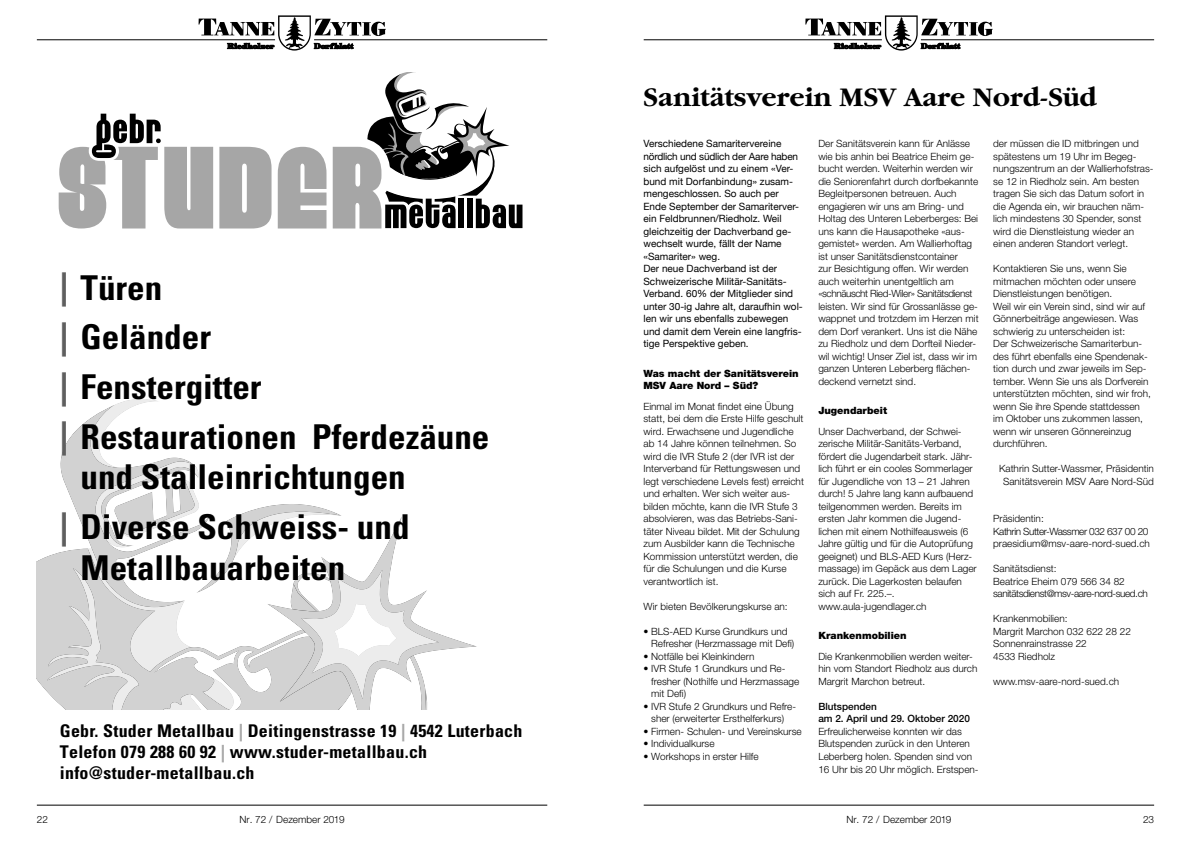
<style>
.page{position:relative;width:1191px;height:842px;background:#fff}
.page>*{position:absolute;margin:0;border:0;box-sizing:border-box;transform-origin:0 0}
.t1{font:700 condensed 34.2px/49.8px "Univers";color:#000}
.t2{font:700 28px "Garamond";color:#000}
.t3{font:700 condensed 17.5px/21px "Univers";letter-spacing:.015em;color:#000}
.t4{font:300 10px/12.5px "Helvetica Neue";color:#000}
.t5{font:10px/12.5px "Helvetica Neue";color:#000}
.t6{font:900 10px/12.5px "Helvetica Neue";color:#000}
.t7{font:500 10px/12.5px "Helvetica Neue";color:#000}
.s1{color:#5f5f5f}
.s2{color:#a6a6a6}
</style>
<div class="page">
<svg style="left:198px;top:15px;width:188px;height:36px"></svg>
<hr style="left:37px;top:40px;width:238px;height:1px;background:#000">
<hr style="left:314px;top:40px;width:233px;height:1px;background:#000">
<hr style="left:643px;top:40px;width:239px;height:1px;background:#000">
<hr style="left:921px;top:40px;width:233px;height:1px;background:#000">
<hr style="left:37px;top:805px;width:510px;height:1px;background:#000">
<hr style="left:643px;top:805px;width:511px;height:1px;background:#000">
<svg style="left:805px;top:15px;width:187px;height:36px"></svg>
<svg style="left:37px;top:558px;width:230px;height:152px;fill:#d2d2d2"></svg>
<svg style="left:267px;top:634px;width:210px;height:76px"></svg>
<svg style="left:43px;top:405px;width:396px;height:299px"></svg>
<svg style="left:58px;top:72px;width:465px;height:157px"></svg>
<h1 class="t1" style="left:60px;top:262px;width:431px"><span class="s1">|</span> Türen<br><span class="s1">|</span> Geländer<br><span class="s1">|</span> Fenstergitter<br><span class="s1">|</span> Restaurationen Pferdezäune</h1>
<h1 class="t1" style="left:60px;top:452px;width:351px;text-align:center">und Stalleinrichtungen<br><span class="s1">|</span> Diverse Schweiss- und</h1>
<h1 class="t1" style="left:81px;top:542px;width:266px">Metallbauarbeiten</h1>
<h3 class="t3" style="left:60px;top:720px;width:464px">Gebr. Studer Metallbau <span class="s2">|</span> Deitingenstrasse 19 <span class="s2">|</span> 4542 Luterbach<br>Telefon 079 288 60 92 <span class="s2">|</span> www.studer-metallbau.ch info@studer-metallbau.ch</h3>
<h2 class="t2" style="left:643px;top:82px;width:454px">Sanitätsverein MSV Aare Nord-Süd</h2>
<p class="t5" style="left:643px;top:138px;width:161px">Verschiedene Samaritervereine nördlich und südlich der Aare haben sich aufgelöst und zu einem «Ver&shy;bund mit Dorfanbindung» zusam&shy;mengeschlossen. So auch per<br>Ende September der Samariterver&shy;ein Feldbrunnen/Riedholz. Weil gleichzeitig der Dachverband ge&shy;wechselt wurde, fällt der Name «Samariter» weg.<br>Der neue Dachverband ist der<br>Schweizerische Militär-Sanitäts-<br>Verband. 60% der Mitglieder sind unter 30-ig Jahre alt, daraufhin wol&shy;len wir uns ebenfalls zubewegen und damit dem Verein eine langfris&shy;tige Perspektive geben.</p>
<p class="t6" style="left:643px;top:367px;width:157px">Was macht der Sanitätsverein<br>MSV Aare Nord – Süd?</p>
<p class="t4" style="left:643px;top:400px;width:162px">Einmal im Monat findet eine Übung statt, bei dem die Erste Hilfe geschult wird. Erwachsene und Jugendliche ab 14 Jahre können teilnehmen. So wird die IVR Stufe 2 (der IVR ist der Interverband für Rettungswesen und legt verschiedene Levels fest) erreicht und erhalten. Wer sich weiter aus&shy;bilden möchte, kann die IVR Stufe 3 absolvieren, was das Betriebs-Sani&shy;täter Niveau bildet. Mit der Schulung zum Ausbilder kann die Technische Kommission unterstützt werden, die für die Schulungen und die Kurse verantwortlich ist.</p>
<p class="t4" style="left:643px;top:600px;width:146px">Wir bieten Bevölkerungskurse an:</p>
<p class="t4" style="left:651px;top:625px;width:145px;text-indent:-8px">• BLS-AED Kurse Grundkurs und<br>Refresher (Herzmassage mit Defi)</p>
<p class="t4" style="left:643px;top:650px;width:112px">• Notfälle bei Kleinkindern</p>
<p class="t4" style="left:651px;top:662px;width:150px;text-indent:-8px">• IVR Stufe 1 Grundkurs und Re&shy;fresher (Nothilfe und Herzmassage mit Defi)</p>
<p class="t4" style="left:643px;top:700px;width:154px;text-align:center">• IVR Stufe 2 Grundkurs und Refre&shy;sher (erweiterter Ersthelferkurs)</p>
<p class="t4" style="left:643px;top:725px;width:160px">• Firmen- Schulen- und Vereinskurse</p>
<p class="t4" style="left:643px;top:737px;width:73px">• Individualkurse</p>
<p class="t4" style="left:643px;top:750px;width:117px">• Workshops in erster Hilfe</p>
<p class="t4" style="left:818px;top:137px;width:162px">Der Sanitätsverein kann für Anlässe wie bis anhin bei Beatrice Eheim ge&shy;bucht werden. Weiterhin werden wir die Seniorenfahrt durch dorfbekannte Begleitpersonen betreuen. Auch engagieren wir uns am Bring- und Holtag des Unteren Leberberges: Bei uns kann die Hausapotheke «aus&shy;gemistet» werden. Am Wallierhoftag ist unser Sanitätsdienstcontainer<br>zur Besichtigung offen. Wir werden auch weiterhin unentgeltlich am «schnäuscht Ried-Wiler» Sanitätsdienst leisten. Wir sind für Grossanlässe ge&shy;wappnet und trotzdem im Herzen mit dem Dorf verankert. Uns ist die Nähe zu Riedholz und dem Dorfteil Nieder&shy;wil wichtig! Unser Ziel ist, dass wir im ganzen Unteren Leberberg flächen&shy;deckend vernetzt sind.</p>
<p class="t6" style="left:818px;top:405px;width:70px">Jugendarbeit</p>
<p class="t4" style="left:818px;top:425px;width:160px">Unser Dachverband, der Schwei&shy;zerische Militär-Sanitäts-Verband, fördert die Jugendarbeit stark. Jähr&shy;lich führt er ein cooles Sommerlager für Jugendliche von 13 – 21 Jahren durch! 5 Jahre lang kann aufbauend teilgenommen werden. Bereits im ersten Jahr kommen die Jugend&shy;lichen mit einem Nothilfeausweis (6<br>Jahre gültig und für die Autoprüfung geeignet) und BLS-AED Kurs (Herz&shy;massage) im Gepäck aus dem Lager zurück. Die Lagerkosten belaufen sich auf Fr. 225.–. www.aula-jugendlager.ch</p>
<p class="t6" style="left:818px;top:630px;width:90px">Krankenmobilien</p>
<p class="t4" style="left:818px;top:650px;width:161px">Die Krankenmobilien werden weiter&shy;hin vom Standort Riedholz aus durch<br>Margrit Marchon betreut.</p>
<p class="t7" style="left:818px;top:700px;width:153px">Blutspenden<br>am 2. April und 29. Oktober 2020</p>
<p class="t4" style="left:818px;top:725px;width:162px">Erfreulicherweise konnten wir das Blutspenden zurück in den Unteren Leberberg holen. Spenden sind von 16 Uhr bis 20 Uhr möglich. Erstspen-</p>
<p class="t4" style="left:993px;top:137px;width:162px">der müssen die ID mitbringen und spätestens um 19 Uhr im Begeg&shy;nungszentrum an der Wallierhofstras&shy;se 12 in Riedholz sein. Am besten tragen Sie sich das Datum sofort in die Agenda ein, wir brauchen näm&shy;lich mindestens 30 Spender, sonst wird die Dienstleistung wieder an einen anderen Standort verlegt.</p>
<p class="t4" style="left:993px;top:262px;width:159px">Kontaktieren Sie uns, wenn Sie mitmachen möchten oder unsere<br>Dienstleistungen benötigen.<br>Weil wir ein Verein sind, sind wir auf<br>Gönnerbeiträge angewiesen. Was schwierig zu unterscheiden ist:<br>Der Schweizerische Samariterbun&shy;des führt ebenfalls eine Spendenak&shy;tion durch und zwar jeweils im Sep&shy;tember. Wenn Sie uns als Dorfverein unterstützten möchten, sind wir froh, wenn Sie ihre Spende stattdessen im Oktober uns zukommen lassen, wenn wir unseren Gönnereinzug durchführen.</p>
<p class="t4" style="left:999px;top:462px;width:156px;text-align:center">Kathrin Sutter-Wassmer, Präsidentin<br>Sanitätsverein MSV Aare Nord-Süd</p>
<p class="t4" style="left:993px;top:512px;width:158px">Präsidentin:<br>Kathrin Sutter-Wassmer 032 637 00 20 praesidium@msv-aare-nord-sued.ch</p>
<p class="t4" style="left:993px;top:562px;width:156px">Sanitätsdienst:<br>Beatrice Eheim 079 566 34 82 sanitätsdienst@msv-aare-nord-sued.ch</p>
<p class="t4" style="left:993px;top:612px;width:139px">Krankenmobilien:<br>Margrit Marchon 032 622 28 22<br>Sonnenrainstrasse 22<br>4533 Riedholz</p>
<p class="t4" style="left:993px;top:675px;width:127px">www.msv-aare-nord-sued.ch</p>
<p class="t4" style="left:37px;top:812px;width:13px">22</p>
<p class="t4" style="left:239px;top:812px;width:107px">Nr. 72 / Dezember 2019</p>
<p class="t4" style="left:846px;top:812px;width:107px">Nr. 72 / Dezember 2019</p>
<p class="t4" style="left:1143px;top:812px;width:13px">23</p>
</div>
